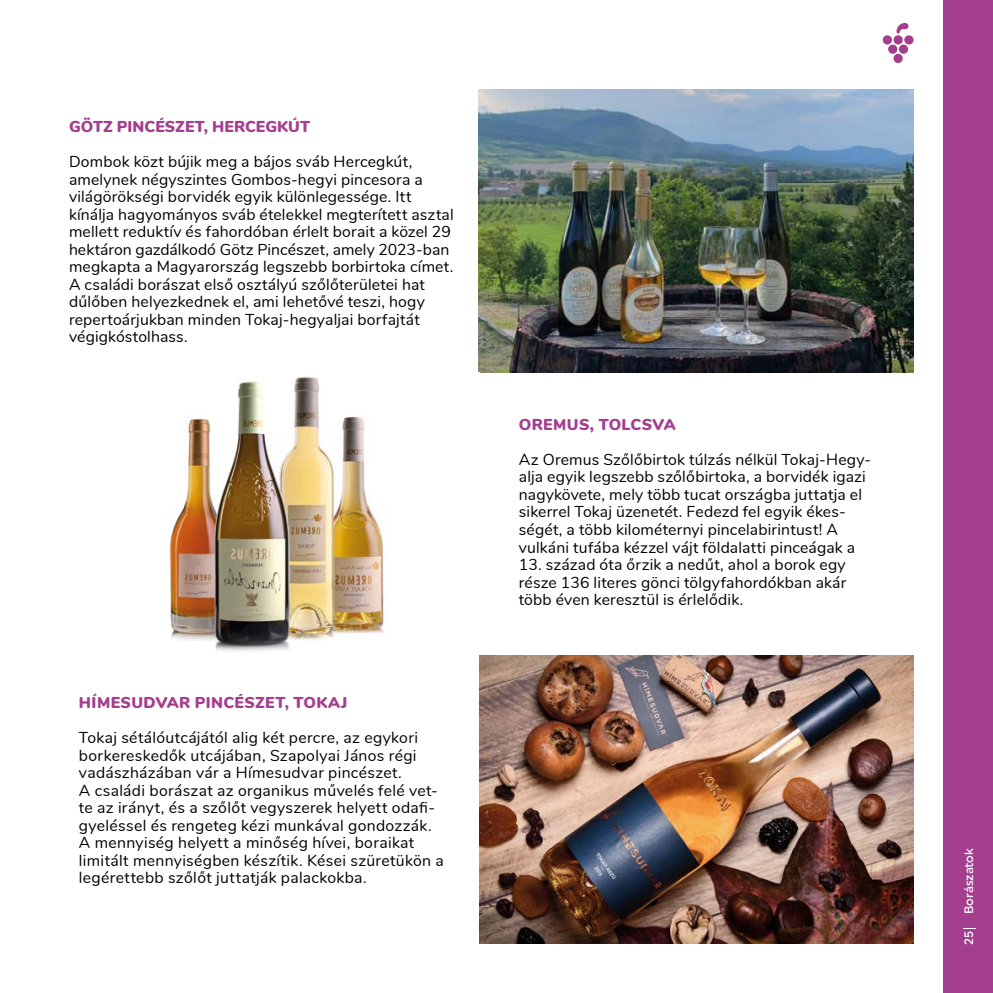
<style>
.page{position:relative;width:993px;height:993px;background:#fff}
.page>*{position:absolute;margin:0;border:0;box-sizing:border-box;transform-origin:0 0}
.t1{font:15.75px/17.5px "Nunito";letter-spacing:.015em;color:#000}
.t2{font:900 15.75px "Nunito";letter-spacing:.02em;color:#a43e8f}
.t3{font:500 12.25px "Uniform Rnd";letter-spacing:-.005em;color:#fff}
</style>
<div class="page">
<div style="left:943px;top:0;width:49px;height:992px;background:#a43e8f"></div>
<div style="left:893px;top:54px;width:9px;height:9px;background:#a43e8f;border-radius:50%"></div>
<div style="left:893px;top:35px;width:9px;height:10px;background:#a43e8f;border-radius:50%"></div>
<svg style="left:887px;top:45px;width:10px;height:9px"></svg>
<div style="left:898px;top:45px;width:9px;height:9px;background:#a43e8f;border-radius:50%"></div>
<div style="left:882px;top:35px;width:9px;height:10px;background:#a43e8f;border-radius:50%"></div>
<div style="left:904px;top:35px;width:9px;height:10px;background:#a43e8f;border-radius:50%"></div>
<svg style="left:896px;top:23px;width:12px;height:11px"></svg>
<img style="left:478px;top:89px;width:434px;height:283px">
<img style="left:169px;top:376px;width:216px;height:276px">
<img style="left:479px;top:655px;width:434px;height:288px">
<p class="t2" style="left:69px;top:115px;width:242px">GÖTZ PINCÉSZET, HERCEGKÚT</p>
<p class="t1" style="left:69px;top:152px;width:386px">Dombok közt bújik meg a bájos sváb Hercegkút, amelynek négyszintes Gombos-hegyi pincesora a világörökségi borvidék egyik különlegessége. Itt kínálja hagyományos sváb ételekkel megterített asztal mellett reduktív és fahordóban érlelt borait a közel 29 hektáron gazdálkodó Götz Pincészet, amely 2023-ban megkapta a Magyarország legszebb borbirtoka címet.<br>A családi borászat első osztályú szőlőterületei hat dűlőben helyezkednek el, ami lehetővé teszi, hogy repertoárjukban minden Tokaj-hegyaljai borfajtát végigkóstolhass.</p>
<p class="t2" style="left:79px;top:690px;width:270px">HÍMESUDVAR PINCÉSZET, TOKAJ</p>
<p class="t1" style="left:79px;top:728px;width:366px">Tokaj sétálóutcájától alig két percre, az egykori borkereskedők utcájában, Szapolyai János régi vadászházában vár a Hímesudvar pincészet.<br>A családi borászat az organikus művelés felé vet&shy;te az irányt, és a szőlőt vegyszerek helyett oda昀椀&shy;gyeléssel és rengeteg kézi munkával gondozzák.<br>A mennyiség helyett a minőség hívei, boraikat limitált mennyiségben készítik. Kései szüretükön a legérettebb szőlőt juttatják palackokba.</p>
<p class="t2" style="left:518px;top:412px;width:158px">OREMUS, TOLCSVA</p>
<p class="t1" style="left:518px;top:449px;width:354px">Az Oremus Szőlőbirtok túlzás nélkül Tokaj-Hegy&shy;alja egyik legszebb szőlőbirtoka, a borvidék igazi nagykövete, mely több tucat országba juttatja el sikerrel Tokaj üzenetét. Fedezd fel egyik ékes&shy;ségét, a több kilométernyi pincelabirintust! A vulkáni tufába kézzel vájt földalatti pinceágak a</p>
<p class="t1" style="left:518px;top:554px;width:329px;text-align:justify">13. század óta őrzik a nedűt, ahol a borok egy része 136 literes gönci tölgyfahordókban akár több éven keresztül is érlelődik.</p>
<p class="t3" style="left:963px;top:913px;width:67px;rotate:-90deg">Borászatok</p>
<p class="t3" style="left:963px;top:944px;width:16px;rotate:-90deg">25</p>
</div>
